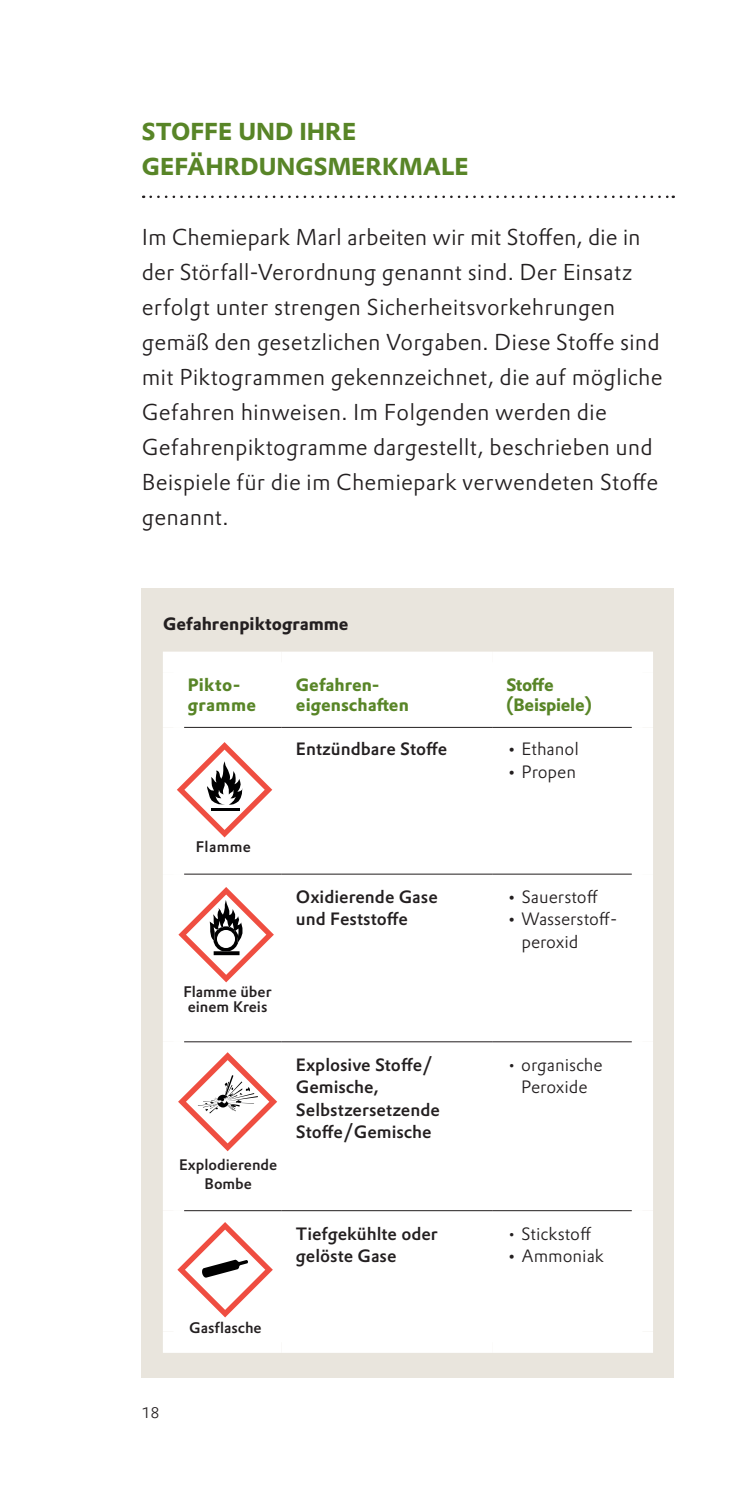
<style>
.page{position:relative;width:745px;height:1489px;background:#fff}
.page>*{position:absolute;margin:0;border:0;box-sizing:border-box;transform-origin:0 0}
.t1{font:700 24px/35px "Evonik Prokyon";color:#588527}
.t2{font:300 22.5px/35px "Evonik Prokyon";letter-spacing:.005em;color:#231f20}
.t3{font:500 17.5px/22.5px "Evonik Prokyon";color:#231f20}
.t4{font:300 17.5px/22.5px "Evonik Prokyon";color:#231f20}
.t5{font:700 17.5px/20px "Evonik Prokyon";color:#588527}
.t6{font:700 17.5px "Evonik Prokyon";color:#231f20}
.t7{font:700 17.5px/20px "Evonik Prokyon";letter-spacing:-.02em;color:#588527}
.t8{font:700 17.5px/20px "Evonik Prokyon";letter-spacing:.025em;color:#588527}
.t9{font:500 15px/15px "Evonik Prokyon";color:#231f20}
.t10{font:300 15px "Evonik Prokyon";color:#231f20}
.s1{font-weight:400}
</style>
<div class="page">
<div style="left:142px;top:588px;width:531px;height:789px;background:#e9e5dd"></div>
<div style="left:184px;top:673px;width:447px;height:658px;background:#fff"></div>
<div style="left:184px;top:728px;width:447px;height:482px;background:#fff"></div>
<div style="left:163px;top:651px;width:118px;height:22px;background:#fff"></div>
<div style="left:163px;top:673px;width:21px;height:54px;background:#fff"></div>
<div style="left:281px;top:651px;width:211px;height:22px;background:#fff"></div>
<div style="left:492px;top:651px;width:160px;height:22px;background:#fff"></div>
<div style="left:631px;top:673px;width:21px;height:54px;background:#fff"></div>
<div style="left:163px;top:727px;width:21px;height:147px;background:#fff"></div>
<div style="left:631px;top:727px;width:21px;height:147px;background:#fff"></div>
<div style="left:163px;top:874px;width:21px;height:167px;background:#fff"></div>
<div style="left:631px;top:874px;width:21px;height:167px;background:#fff"></div>
<div style="left:163px;top:1041px;width:21px;height:169px;background:#fff"></div>
<div style="left:631px;top:1041px;width:21px;height:169px;background:#fff"></div>
<div style="left:163px;top:1210px;width:21px;height:121px;background:#fff"></div>
<div style="left:631px;top:1210px;width:21px;height:121px;background:#fff"></div>
<div style="left:163px;top:1331px;width:118px;height:21px;background:#fff"></div>
<div style="left:281px;top:1331px;width:211px;height:21px;background:#fff"></div>
<div style="left:492px;top:1331px;width:160px;height:21px;background:#fff"></div>
<hr style="left:184px;top:727px;width:97px;height:1px;background:#231f20">
<hr style="left:281px;top:727px;width:211px;height:1px;background:#231f20">
<hr style="left:492px;top:727px;width:139px;height:1px;background:#231f20">
<hr style="left:184px;top:873px;width:97px;height:1px;background:#231f20">
<hr style="left:281px;top:873px;width:211px;height:1px;background:#231f20">
<hr style="left:492px;top:873px;width:139px;height:1px;background:#231f20">
<hr style="left:184px;top:1041px;width:97px;height:1px;background:#231f20">
<hr style="left:281px;top:1041px;width:211px;height:1px;background:#231f20">
<hr style="left:492px;top:1041px;width:139px;height:1px;background:#231f20">
<hr style="left:184px;top:1210px;width:97px;height:1px;background:#231f20">
<hr style="left:281px;top:1210px;width:211px;height:1px;background:#231f20">
<hr style="left:492px;top:1210px;width:139px;height:1px;background:#231f20">
<svg style="left:177px;top:742px;width:95px;height:95px;background:#e8d1cf"></svg>
<svg style="left:178px;top:886px;width:96px;height:96px;background:#e6cfcd"></svg>
<svg style="left:177px;top:1221px;width:96px;height:96px;background:#f1dad8"></svg>
<svg style="left:178px;top:1052px;width:99px;height:99px;background:#f5dddc"></svg>
<svg style="left:150px;top:195px;width:523px;height:3px"></svg>
<p class="t1" style="left:142px;top:112px;width:328px">STOFFE UND IHRE<br>GEFÄHRDUNGSMERKMALE</p>
<p class="t2" style="left:142px;top:218px;width:521px">Im Chemiepark Marl arbeiten wir mit Stoffen, die in der Störfall-Verordnung genannt sind. Der Einsatz erfolgt unter strengen Sicherheitsvorkehrungen gemäß den gesetzlichen Vorgaben. Diese Stoffe sind mit Piktogrammen gekennzeichnet, die auf mögliche Gefahren hinweisen. Im Folgenden werden die Gefahrenpiktogramme dargestellt, beschrieben und Beispiele für die im Chemiepark verwendeten Stoffe genannt.</p>
<p class="t6" style="left:163px;top:610px;width:187px">Gefahrenpiktogramme</p>
<p class="t8" style="left:187px;top:673px;width:70px">Pikto&shy;gramme</p>
<p class="t5" style="left:296px;top:673px;width:114px">Gefahren&shy;eigenschaften</p>
<p class="t7" style="left:506px;top:673px;width:87px">Stoffe (Beispiele)</p>
<p class="t3" style="left:296px;top:736px;width:153px">Entzündbare Stoffe</p>
<p class="t4" style="left:506px;top:736px;width:74px"><span class="s1">•</span> Ethanol</p>
<p class="t4" style="left:506px;top:759px;width:71px"><span class="s1">•</span> Propen</p>
<p class="t9" style="left:196px;top:838px;width:57px">Flamme</p>
<p class="t9" style="left:183px;top:983px;width:90px">Flamme über einem Kreis</p>
<p class="t9" style="left:179px;top:1154px;width:99px;line-height:18.8px;text-align:center">Explodierende<br>Bombe</p>
<p class="t3" style="left:296px;top:884px;width:143px">Oxidierende Gase und Feststoffe</p>
<p class="t4" style="left:506px;top:884px;width:93px"><span class="s1">•</span> Sauerstoff</p>
<p class="t4" style="left:521px;top:906px;width:97px;text-indent:-15px"><span class="s1">•</span> Wasserstoff&shy;peroxid</p>
<p class="t3" style="left:296px;top:1051px;width:145px">Explosive Stoffe/<br>Gemische,<br>Selbstzersetzende<br>Stoffe/Gemische</p>
<p class="t4" style="left:506px;top:1052px;width:98px;text-align:center">• organische<br>Peroxide</p>
<p class="t3" style="left:296px;top:1220px;width:143px">Tiefgekühlte oder gelöste Gase</p>
<p class="t4" style="left:506px;top:1220px;width:86px">• Stickstoff</p>
<p class="t4" style="left:506px;top:1243px;width:99px"><span class="s1">•</span> Ammoniak</p>
<p class="t9" style="left:189px;top:1319px;width:74px">Gasflasche</p>
<p class="t10" style="left:142px;top:1400px;width:19px">18</p>
</div>
